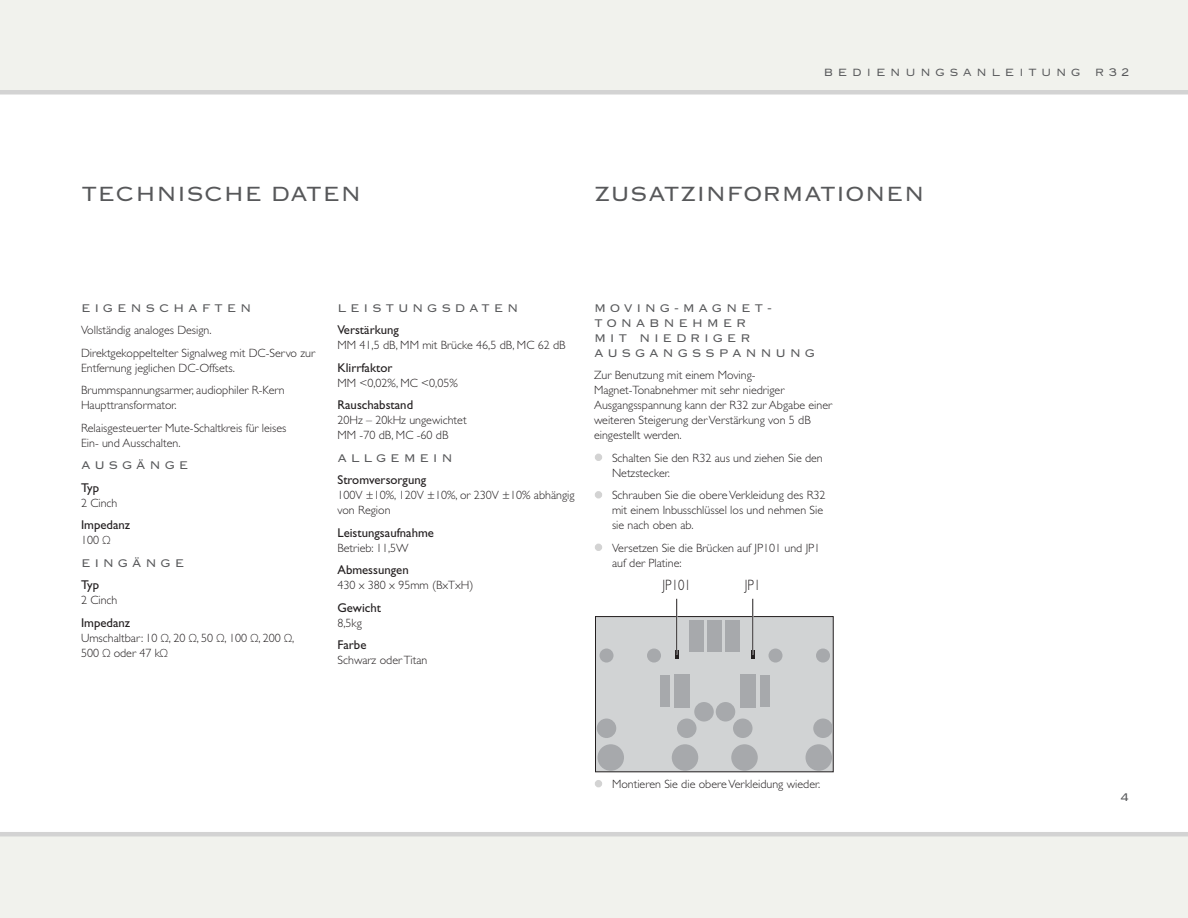
<style>
.page{position:relative;width:1188px;height:918px;background:#fff}
.page>*{position:absolute;margin:0;border:0;box-sizing:border-box;transform-origin:0 0}
.t1{font:27px "Lindgrensans";color:#57585a}
.t2{font:16.5px "Lindgrensans";letter-spacing:.25em;color:#57585a}
.t3{font:300 15px "Gill Sans";color:#231f20;scale:.85 1}
.t4{font:14.7px/15px "Lindgrensans";letter-spacing:.25em;color:#57585a}
.t5{font:12.75px "Gill Sans";color:#231f20}
.t6{font:300 12px/15px "Gill Sans";color:#231f20}
.s1{font-size:14.7px}
.s2{font-family:"Futura T Ligh";font-weight:400}
.s3{font-size:18px;color:#d3d3d3}
</style>
<div class="page">
<div style="left:0;top:0;width:1188px;height:94px;background:#f1f2ed"></div>
<div style="left:0;top:832px;width:1188px;height:86px;background:#f1f2ed"></div>
<div style="left:595px;top:454px;width:7px;height:7px;border:3px solid #d3d3d3;border-radius:50%"></div>
<div style="left:595px;top:491px;width:7px;height:7px;border:3px solid #d3d3d3;border-radius:50%"></div>
<div style="left:595px;top:544px;width:7px;height:7px;border:3px solid #d3d3d3;border-radius:50%"></div>
<div style="left:596px;top:617px;width:237px;height:155px;background:#d1d3d4"></div>
<div style="left:595px;top:616px;width:239px;height:156px;border:1px solid #231f20"></div>
<div style="left:598px;top:744px;width:26px;height:27px;background:#a7a9ac;border-radius:50%"></div>
<div style="left:672px;top:744px;width:26px;height:27px;background:#a7a9ac;border-radius:50%"></div>
<div style="left:597px;top:719px;width:19px;height:19px;background:#a7a9ac;border-radius:50%"></div>
<div style="left:677px;top:719px;width:20px;height:19px;background:#a7a9ac;border-radius:50%"></div>
<div style="left:694px;top:702px;width:20px;height:20px;background:#a7a9ac;border-radius:50%"></div>
<div style="left:647px;top:649px;width:14px;height:14px;background:#a7a9ac;border-radius:50%"></div>
<div style="left:600px;top:649px;width:14px;height:14px;background:#a7a9ac;border-radius:50%"></div>
<div style="left:690px;top:620px;width:14px;height:32px;background:#a7a9ac"></div>
<div style="left:707px;top:620px;width:15px;height:32px;background:#a7a9ac"></div>
<svg style="left:675px;top:650px;width:4px;height:9px"></svg>
<div style="left:674px;top:674px;width:16px;height:33px;background:#a7a9ac"></div>
<div style="left:660px;top:675px;width:10px;height:32px;background:#a7a9ac"></div>
<div style="left:806px;top:744px;width:26px;height:27px;background:#a7a9ac;border-radius:50%"></div>
<div style="left:731px;top:744px;width:27px;height:27px;background:#a7a9ac;border-radius:50%"></div>
<div style="left:813px;top:719px;width:20px;height:19px;background:#a7a9ac;border-radius:50%"></div>
<div style="left:733px;top:719px;width:20px;height:19px;background:#a7a9ac;border-radius:50%"></div>
<div style="left:716px;top:702px;width:19px;height:20px;background:#a7a9ac;border-radius:50%"></div>
<div style="left:769px;top:649px;width:14px;height:14px;background:#a7a9ac;border-radius:50%"></div>
<div style="left:816px;top:649px;width:14px;height:14px;background:#a7a9ac;border-radius:50%"></div>
<div style="left:725px;top:620px;width:15px;height:32px;background:#a7a9ac"></div>
<svg style="left:751px;top:650px;width:4px;height:9px"></svg>
<div style="left:740px;top:674px;width:15px;height:33px;background:#a7a9ac"></div>
<div style="left:760px;top:675px;width:10px;height:32px;background:#a7a9ac"></div>
<hr style="left:676px;top:599px;width:1px;height:56px;background:#231f20">
<hr style="left:752px;top:599px;width:2px;height:56px;background:#fff">
<hr style="left:752px;top:599px;width:1px;height:56px;background:#231f20">
<div style="left:595px;top:780px;width:7px;height:7px;border:3px solid #d3d3d3;border-radius:50%"></div>
<h2 class="t2" style="left:823px;top:63px;width:308px">bedienungsanleitung r<span class="s1">32</span></h2>
<h1 class="t1" style="left:81px;top:180px;width:282px">TECHNISCHE DATEN</h1>
<h1 class="t1" style="left:594px;top:180px;width:332px">ZUSATZINFORMATIONEN</h1>
<p class="t4" style="left:81px;top:300px;width:49px">Ei gens</p>
<p class="t4" style="left:159px;top:300px;width:68px">ch aften</p>
<p class="t6" style="left:81px;top:319px;width:236px;line-height:22.5px">Vollständig analoges Design.<br>Direktgekoppeltelter Signalweg mit DC-Servo zur</p>
<p class="t6" style="left:81px;top:357px;width:205px;line-height:22.5px">Entfernung jeglichen DC-Offsets.<br>Brummspannungsarmer, audiophiler R-Kern</p>
<p class="t6" style="left:81px;top:394px;width:207px;line-height:22.5px">Haupttransformator.<br>Relaisgesteuerter Mute-Schaltkreis für leises</p>
<p class="t6" style="left:81px;top:436px;width:101px">Ein- und Ausschalten.</p>
<p class="t4" style="left:81px;top:458px;width:106px">Ausgän ge</p>
<p class="t5" style="left:81px;top:480px;width:20px">Typ</p>
<p class="t6" style="left:81px;top:496px;width:38px">2 Cinch</p>
<p class="t5" style="left:81px;top:518px;width:51px">Impedanz</p>
<p class="t6" style="left:81px;top:533px;width:31px">100 <span class="s2">Ω</span></p>
<p class="t4" style="left:81px;top:555px;width:102px">Ein gän ge</p>
<p class="t5" style="left:81px;top:578px;width:20px">Typ</p>
<p class="t6" style="left:81px;top:593px;width:38px">2 Cinch</p>
<p class="t5" style="left:81px;top:615px;width:51px">Impedanz</p>
<p class="t6" style="left:81px;top:631px;width:215px">Umschaltbar: 10 <span class="s2">Ω</span>, 20 <span class="s2">Ω</span>, 50 <span class="s2">Ω</span>, 100 <span class="s2">Ω</span>, 200 <span class="s2">Ω</span>,<br>500 <span class="s2">Ω</span> oder 47 k<span class="s2">Ω</span></p>
<p class="t4" style="left:338px;top:300px;width:25px">Leist</p>
<p class="t4" style="left:398px;top:300px;width:96px">un gs daten</p>
<p class="t5" style="left:338px;top:323px;width:63px">Verstärkung</p>
<p class="t6" style="left:338px;top:338px;width:230px">MM 41,5 dB, MM mit Brücke 46,5 dB, MC 62 dB</p>
<p class="t5" style="left:338px;top:360px;width:56px">Klirrfaktor</p>
<p class="t6" style="left:338px;top:376px;width:122px">MM &lt;0,02%, MC &lt;0,05%</p>
<p class="t5" style="left:338px;top:398px;width:77px">Rauschabstand</p>
<p class="t6" style="left:338px;top:413px;width:131px">20Hz – 20kHz ungewichtet<br>MM -70 dB, MC -60 dB</p>
<p class="t4" style="left:338px;top:450px;width:117px">ALLG EMEIN</p>
<p class="t5" style="left:338px;top:473px;width:90px">Stromversorgung</p>
<p class="t6" style="left:338px;top:488px;width:239px">100V ±10%, 120V ±10%, or 230V ±10% abhängig von Region</p>
<p class="t5" style="left:338px;top:525px;width:98px">Leistungsaufnahme</p>
<p class="t6" style="left:338px;top:541px;width:73px">Betrieb: 11,5W</p>
<p class="t5" style="left:338px;top:563px;width:73px">Abmessungen</p>
<p class="t6" style="left:338px;top:578px;width:138px">430 x 380 x 95mm (BxTxH)</p>
<p class="t5" style="left:338px;top:600px;width:45px">Gewicht</p>
<p class="t6" style="left:338px;top:616px;width:26px">8,5kg</p>
<p class="t5" style="left:338px;top:638px;width:30px">Farbe</p>
<p class="t6" style="left:338px;top:653px;width:91px">Schwarz oder Titan</p>
<p class="t4" style="left:594px;top:300px;width:221px">MOVING -MAG NET-<br>TONABNEHMER<br>MIT NIED RIG ER<br>AU SGA NG SSPANNU NG</p>
<p class="t6" style="left:594px;top:368px;width:240px">Zur Benutzung mit einem Moving-Magnet-Tonabnehmer mit sehr niedriger Ausgangsspannung kann der R32 zur Abgabe einer weiteren Steigerung der Verstärkung von 5 dB eingestellt werden.</p>
<p class="t6" style="left:612px;top:451px;width:212px;text-indent:-18px"><span class="s3">•</span> Schalten Sie den R32 aus und ziehen Sie den<br>Netzstecker.</p>
<p class="t6" style="left:612px;top:488px;width:215px;text-indent:-18px"><span class="s3">•</span> Schrauben Sie die obere Verkleidung des R32 mit einem Inbusschlüssel los und nehmen Sie sie nach oben ab.</p>
<p class="t6" style="left:612px;top:541px;width:210px;text-indent:-18px"><span class="s3">•</span> Versetzen Sie die Brücken auf JP101 und JP1 auf der Platine:</p>
<p class="t3" style="left:663px;top:576px;width:35px">JP101</p>
<p class="t3" style="left:745px;top:576px;width:20px">JP1</p>
<p class="t6" style="left:594px;top:777px;width:228px"><span class="s3">•</span> Montieren Sie die obere Verkleidung wieder.</p>
<p class="t4" style="left:1121px;top:790px;width:10px">4</p>
</div>
